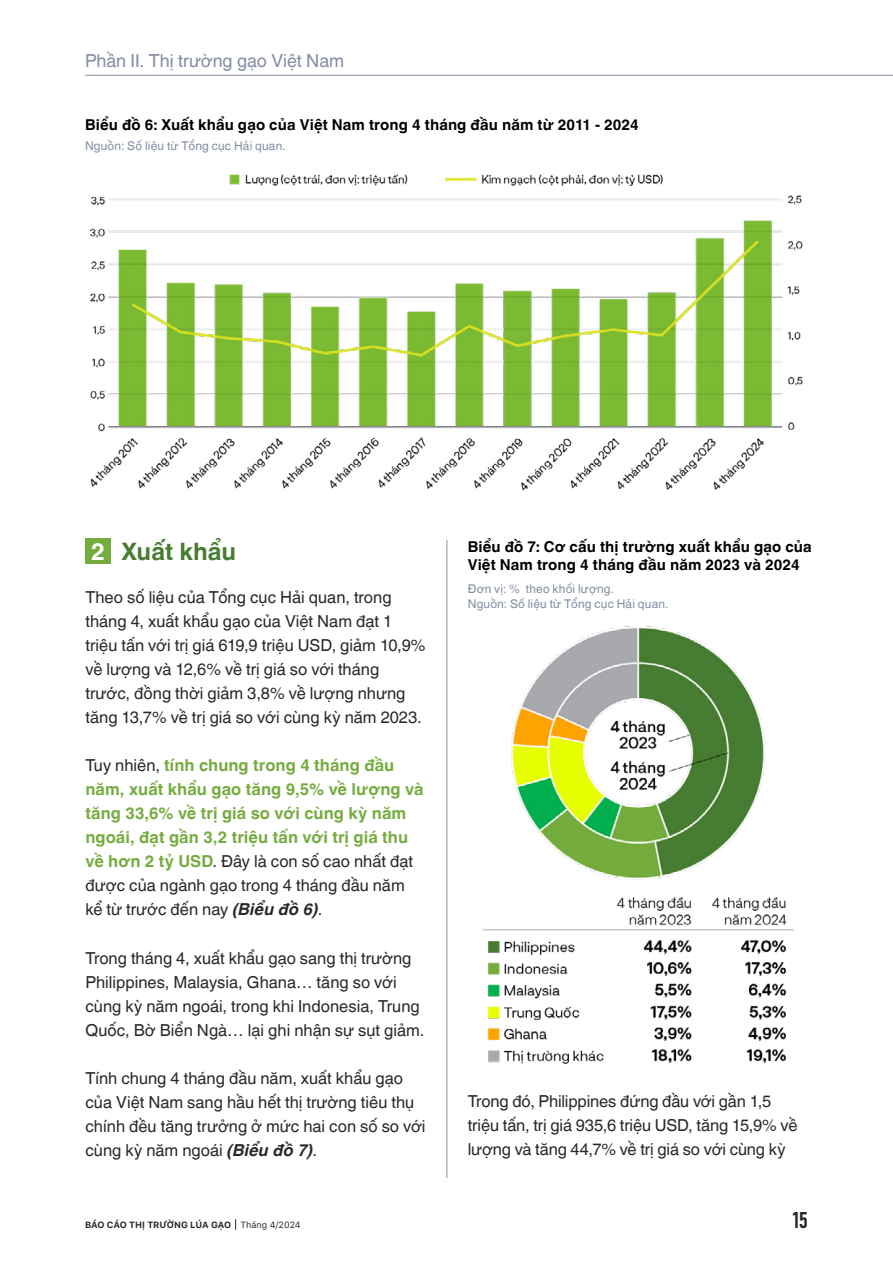
<style>
.page{position:relative;width:893px;height:1263px;background:#fff}
.page>*{position:absolute;margin:0;border:0;box-sizing:border-box;transform-origin:0 0}
.t1{font:700 24px "Helvetica World";color:#477c31}
.t2{font:22.5px "Bahnschrift";color:#282727}
.t3{font:18px "Helvetica World";color:#848da4}
.t4{font:16.5px/24px "Helvetica World";color:#292829}
.t5{font:700 16.5px/24px "Helvetica World";letter-spacing:.005em;color:#75ac3e}
.t6{font:700 15px/18px "Helvetica World";letter-spacing:.01em;color:#000}
.t7{font:12px/15px "Helvetica World";letter-spacing:.015em;color:#848da4}
.t8{font:700 9px "SF Pro Text";letter-spacing:-.01em;color:#282727}
.s1{color:#fff}
.s2{font-weight:400;color:#292829}
.s3{font-style:italic;color:#292829}
.s4{font-weight:700;font-style:italic}
.s5{font-weight:400}
</style>
<div class="page">
<hr style="left:85px;top:75px;width:808px;height:1px;background:#848da4">
<div style="left:85px;top:539px;width:26px;height:25px;background:#75ac3e"></div>
<hr style="left:446px;top:540px;width:1px;height:638px;background:#848da4">
<img style="left:482px;top:626px;width:312px;height:438px">
<img style="left:90px;top:174px;width:713px;height:317px">
<p class="t3" style="left:85px;top:50px;width:261px">Phần II. Thị trường gạo Việt Nam</p>
<p class="t6" style="left:85px;top:116px;width:555px">Biểu đồ 6: Xuất khẩu gạo của Việt Nam trong 4 tháng đầu năm từ 2011 - 2024</p>
<p class="t7" style="left:85px;top:138px;width:202px">Nguồn: Số liệu từ Tổng cục Hải quan.</p>
<h1 class="t1" style="left:91px;top:538px;width:147px"><span class="s1">2</span> Xuất khẩu</h1>
<p class="t6" style="left:468px;top:538px;width:346px">Biểu đồ 7: Cơ cấu thị trường xuất khẩu gạo của<br>Việt Nam trong 4 tháng đầu năm 2023 và 2024</p>
<p class="t7" style="left:468px;top:582px;width:202px">Đơn vị: % theo khối lượng.<br>Nguồn: Số liệu từ Tổng cục Hải quan.</p>
<p class="t4" style="left:85px;top:585px;width:342px">Theo số liệu của Tổng cục Hải quan, trong tháng 4, xuất khẩu gạo của Việt Nam đạt 1 triệu tấn với trị giá 619,9 triệu USD, giảm 10,9% về lượng và 12,6% về trị giá so với tháng trước, đồng thời giảm 3,8% về lượng nhưng tăng 13,7% về trị giá so với cùng kỳ năm 2023.</p>
<p class="t5" style="left:85px;top:754px;width:340px"><span class="s2">Tuy nhiên,</span> tính chung trong 4 tháng đầu năm, xuất khẩu gạo tăng 9,5% về lượng và tăng 33,6% về trị giá so với cùng kỳ năm ngoái, đạt gần 3,2 triệu tấn với trị giá thu về hơn 2 tỷ USD<span class="s2">. Đây là con số cao nhất đạt được của ngành gạo trong 4 tháng đầu năm kể từ trước đến nay</span> <span class="s3">(Biểu đồ 6)</span><span class="s2">.</span></p>
<p class="t4" style="left:85px;top:946px;width:341px">Trong tháng 4, xuất khẩu gạo sang thị trường Philippines, Malaysia, Ghana… tăng so với cùng kỳ năm ngoái, trong khi Indonesia, Trung Quốc, Bờ Biển Ngà… lại ghi nhận sự sụt giảm.</p>
<p class="t4" style="left:85px;top:1066px;width:342px">Tính chung 4 tháng đầu năm, xuất khẩu gạo của Việt Nam sang hầu hết thị trường tiêu thụ chính đều tăng trưởng ở mức hai con số so với cùng kỳ năm ngoái <span class="s4">(Biểu đồ 7)</span>.</p>
<p class="t4" style="left:468px;top:1090px;width:331px">Trong đó, Philippines đứng đầu với gần 1,5 triệu tấn, trị giá 935,6 triệu USD, tăng 15,9% về lượng và tăng 44,7% về trị giá so với cùng kỳ</p>
<p class="t8" style="left:85px;top:1219px;width:217px">BÁO CÁO THỊ TRƯỜNG LÚA GẠO <span class="s5">Tháng 4/2024</span></p>
<h2 class="t2" style="left:793px;top:1203px;width:17px">15</h2>
</div>
